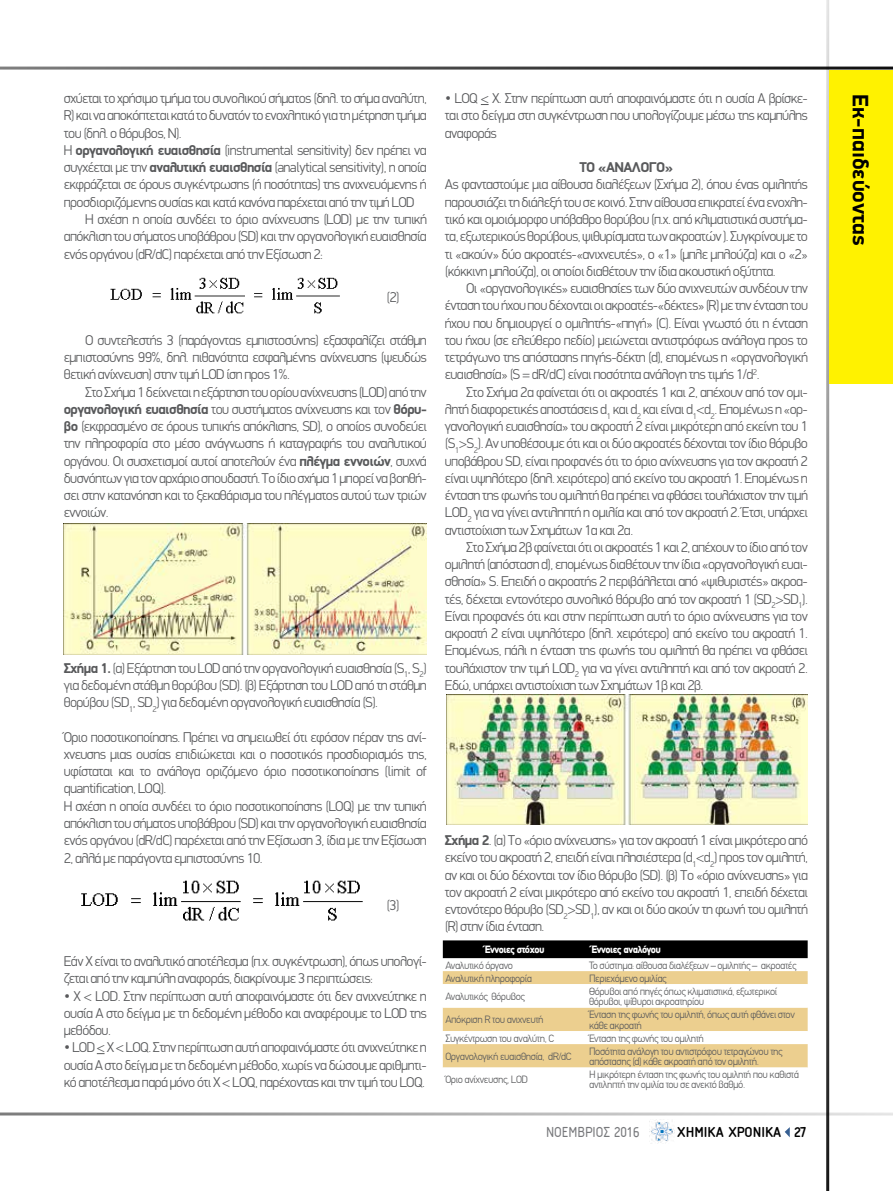
<style>
.page{position:relative;width:893px;height:1191px;background:#fff}
.page>*{position:absolute;margin:0;border:0;box-sizing:border-box;transform-origin:0 0}
.t1{font:700 22.5px "PF Din Display Pro";color:#000}
.t2{font:700 15px "PF Isotext";color:#000}
.t3{font:15px "PF Isotext";color:#77787b}
.t4{font:300 14.25px/17.2px "PF Din Display";letter-spacing:-.04em;color:#58595b;text-align:justify}
.t5{font:700 14.25px "PF Din Display";letter-spacing:-.04em;color:#58595b}
.t6{font:300 10.5px/10.5px "PF Din Text";letter-spacing:-.04em;color:#58595b}
.t7{font:900 10.5px "PF Din Text";letter-spacing:-.04em;color:#fff}
.s1{font-weight:700}
</style>
<div class="page">
<svg style="left:785px;top:1127px;width:5px;height:10px"></svg>
<hr style="left:0;top:67px;width:893px;height:3px;background:#000">
<hr style="left:0;top:1112px;width:893px;height:3px;background:#000">
<hr style="left:826px;top:0;width:3px;height:1191px;background:#000">
<img style="left:651px;top:1119px;width:23px;height:24px">
<div style="left:829px;top:70px;width:64px;height:313px;background:#fff200"></div>
<img style="left:110px;top:277px;width:230px;height:37px">
<img style="left:81px;top:880px;width:282px;height:41px">
<img style="left:64px;top:523px;width:362px;height:131px">
<img style="left:446px;top:694px;width:362px;height:130px">
<div style="left:443px;top:940px;width:365px;height:18px;background:#000"></div>
<svg style="left:443px;top:971px;width:365px;height:97px"></svg>
<p class="t4" style="left:64px;top:90px;width:365px">σχύεται το χρήσιμο τμήμα του συνολικού σήματος (δηλ. το σήμα αναλύτη,</p>
<p class="t4" style="left:64px;top:107px;width:365px">R) και να αποκόπτεται κατά το δυνατόν το ενοχλητικό για τη μέτρηση τμήμα</p>
<p class="t4" style="left:64px;top:124px;width:120px">του (δηλ. ο θόρυβος, Ν).</p>
<p class="t4" style="left:64px;top:141px;width:365px">Η <span class="s1">οργανολογική ευαισθησία</span> (instrumental sensitivity) δεν πρέπει να</p>
<p class="t4" style="left:64px;top:159px;width:365px">συγχέεται με την <span class="s1">αναλυτική ευαισθησία</span> (analytical sensitivity), η οποία</p>
<p class="t4" style="left:64px;top:176px;width:365px">εκφράζεται σε όρους συγκέντρωσης (ή ποσότητας) της ανιχνευόμενης ή</p>
<p class="t4" style="left:64px;top:193px;width:352px">προσδιοριζόμενης ουσίας και κατά κανόνα παρέχεται από την τιμή LOD</p>
<p class="t4" style="left:85px;top:210px;width:343px">Η σχέση η οποία συνδέει το όριο ανίχνευσης (LOD) με την τυπική</p>
<p class="t4" style="left:64px;top:228px;width:365px">απόκλιση του σήματος υποβάθρου (SD) και την οργανολογική ευαισθησία</p>
<p class="t4" style="left:64px;top:245px;width:261px">ενός οργάνου (dR/dC) παρέχεται από την Εξίσωση 2:</p>
<p class="t4" style="left:387px;top:289px;width:15px">(2)</p>
<p class="t4" style="left:64px;top:331px;width:365px;text-indent:21px">Ο συντελεστής 3 (παράγοντας εμπιστοσύνης) εξασφαλίζει στάθμη εμπιστοσύνης 99%, δηλ. πιθανότητα εσφαλμένης ανίχνευσης (ψευδώς θετική ανίχνευση) στην τιμή LOD ίση προς 1%.</p>
<p class="t4" style="left:64px;top:383px;width:365px;text-indent:21px">Στο Σχήμα 1 δείχνεται η εξάρτηση του ορίου ανίχνευσης (LOD) από την <span class="s1">οργανολογική ευαισθησία</span> του συστήματος ανίχνευσης και τον <span class="s1">θόρυ&shy;βο</span> (εκφρασμένο σε όρους τυπικής απόκλισης, SD), ο οποίος συνοδεύει την πληροφορία στο μέσο ανάγνωσης ή καταγραφής του αναλυτικού οργάνου. Οι συσχετισμοί αυτοί αποτελούν ένα <span class="s1">πλέγμα εννοιών</span>, συχνά δυσνόητων για τον αρχάριο σπουδαστή. Το ίδιο σχήμα 1 μπορεί να βοηθή&shy;σει στην κατανόηση και το ξεκαθάρισμα του πλέγματος αυτού των τριών εννοιών.</p>
<p class="t4" style="left:64px;top:659px;width:365px"><span class="s1">Σχήμα 1.</span> (α) Εξάρτηση του LOD από την οργανολογική ευαισθησία (S<sub>1</sub>, S<sub>2</sub>) για δεδομένη στάθμη θορύβου (SD). (β) Εξάρτηση του LOD από τη στάθμη θορύβου (SD<sub>1</sub>, SD<sub>2</sub>) για δεδομένη οργανολογική ευαισθησία (S).</p>
<p class="t4" style="left:64px;top:728px;width:365px;text-align:left">Όριο ποσοτικοποίησης. Πρέπει να σημειωθεί ότι εφόσον πέραν της ανί&shy;χνευσης μιας ουσίας επιδιώκεται και ο ποσοτικός προσδιορισμός της, υφίσταται και το ανάλογα οριζόμενο όριο ποσοτικοποίησης (limit of quantification, LOQ).<br>Η σχέση η οποία συνδέει το όριο ποσοτικοποίησης (LOQ) με την τυπική απόκλιση του σήματος υποβάθρου (SD) και την οργανολογική ευαισθησία ενός οργάνου (dR/dC) παρέχεται από την Εξίσωση 3, ίδια με την Εξίσωση 2, αλλά με παράγοντα εμπιστοσύνης 10.</p>
<p class="t4" style="left:386px;top:896px;width:15px">(3)</p>
<p class="t4" style="left:64px;top:952px;width:365px">Εάν Χ είναι το αναλυτικό αποτέλεσμα (π.χ. συγκέντρωση), όπως υπολογί&shy;ζεται από την καμπύλη αναφοράς, διακρίνουμε 3 περιπτώσεις:</p>
<p class="t4" style="left:64px;top:987px;width:365px">• Χ &lt; LOD. Στην περίπτωση αυτή αποφαινόμαστε ότι δεν ανιχνεύτηκε η ουσία Α στο δείγμα με τη δεδομένη μέθοδο και αναφέρουμε το LOD της μεθόδου.</p>
<p class="t4" style="left:64px;top:1038px;width:365px">• LOD &lt; X &lt; LOQ. Στην περίπτωση αυτή αποφαινόμαστε ότι ανιχνεύτηκε η ουσία Α στο δείγμα με τη δεδομένη μέθοδο, χωρίς να δώσουμε αριθμητι&shy;κό αποτέλεσμα παρά μόνο ότι Χ &lt; LOQ, παρέχοντας και την τιμή του LOQ.</p>
<p class="t4" style="left:445px;top:90px;width:365px">• LOQ &lt; X. Στην περίπτωση αυτή αποφαινόμαστε ότι η ουσία Α βρίσκε&shy;ται στο δείγμα στη συγκέντρωση που υπολογίζουμε μέσω της καμπύλης αναφοράς</p>
<p class="t5" style="left:579px;top:159px;width:96px">ΤΟ «ΑΝΑΛΟΓΟ»</p>
<p class="t4" style="left:445px;top:176px;width:365px">Ας φανταστούμε μια αίθουσα διαλέξεων (Σχήμα 2), όπου ένας ομιλητής παρουσιάζει τη διάλεξή του σε κοινό. Στην αίθουσα επικρατεί ένα ενοχλη&shy;τικό και ομοιόμορφο υπόβαθρο θορύβου (π.χ. από κλιματιστικά συστήμα&shy;τα, εξωτερικούς θορύβους, ψιθυρίσματα των ακροατών ). Συγκρίνουμε το τι «ακούν» δύο ακροατές-«ανιχνευτές», ο «1» (μπλε μπλούζα) και ο «2» (κόκκινη μπλούζα), οι οποίοι διαθέτουν την ίδια ακουστική οξύτητα.</p>
<p class="t4" style="left:445px;top:279px;width:365px;text-indent:21px">Οι «οργανολογικές» ευαισθησίες των δύο ανιχνευτών συνδέουν την ένταση του ήχου που δέχονται οι ακροατές-«δέκτες» (R) με την ένταση του ήχου που δημιουργεί ο ομιλητής-«πηγή» (C). Είναι γνωστό ότι η ένταση του ήχου (σε ελεύθερο πεδίο) μειώνεται αντιστρόφως ανάλογα προς το τετράγωνο της απόστασης πηγής-δέκτη (d), επομένως η «οργανολογική ευαισθησία» (S = dR/dC) είναι ποσότητα ανάλογη της τιμής 1/d<sup>2</sup>.</p>
<p class="t4" style="left:445px;top:383px;width:365px;text-indent:21px">Στο Σχήμα 2α φαίνεται ότι οι ακροατές 1 και 2, απέχουν από τον ομι&shy;λητή διαφορετικές αποστάσεις d<sub>1</sub> και d<sub>2</sub> και είναι d<sub>1</sub>&lt;d<sub>2</sub>. Επομένως η «ορ&shy;γανολογική ευαισθησία» του ακροατή 2 είναι μικρότερη από εκείνη του 1 (S<sub>1</sub>&gt;S<sub>2</sub>). Αν υποθέσουμε ότι και οι δύο ακροατές δέχονται τον ίδιο θόρυβο υποβάθρου SD, είναι προφανές ότι το όριο ανίχνευσης για τον ακροατή 2 είναι υψηλότερο (δηλ. χειρότερο) από εκείνο του ακροατή 1. Επομένως η ένταση της φωνής του ομιλητή θα πρέπει να φθάσει τουλάχιστον την τιμή LOD<sub>2</sub> για να γίνει αντιληπτή η ομιλία και από τον ακροατή 2. Έτσι, υπάρχει αντιστοίχιση των Σχημάτων 1α και 2α.</p>
<p class="t4" style="left:445px;top:538px;width:365px;text-indent:21px">Στο Σχήμα 2β φαίνεται ότι οι ακροατές 1 και 2, απέχουν το ίδιο από τον ομιλητή (απόσταση d), επομένως διαθέτουν την ίδια «οργανολογική ευαι&shy;σθησία» S. Επειδή ο ακροατής 2 περιβάλλεται από «ψιθυριστές» ακροα&shy;τές, δέχεται εντονότερο συνολικό θόρυβο από τον ακροατή 1 (SD<sub>2</sub>&gt;SD<sub>1</sub>).<br>Είναι προφανές ότι και στην περίπτωση αυτή το όριο ανίχνευσης για τον ακροατή 2 είναι υψηλότερο (δηλ. χειρότερο) από εκείνο του ακροατή 1.<br>Επομένως, πάλι η ένταση της φωνής του ομιλητή θα πρέπει να φθάσει τουλάχιστον την τιμή LOD<sub>2</sub> για να γίνει αντιληπτή και από τον ακροατή 2.<br>Εδώ, υπάρχει αντιστοίχιση των Σχημάτων 1β και 2β.</p>
<p class="t4" style="left:445px;top:831px;width:365px"><span class="s1">Σχήμα 2</span>. (α) Το «όριο ανίχνευσης» για τον ακροατή 1 είναι μικρότερο από εκείνο του ακροατή 2, επειδή είναι πλησιέστερα (d<sub>1</sub>&lt;d<sub>2</sub>) προς τον ομιλητή, αν και οι δύο δέχονται τον ίδιο θόρυβο (SD). (β) Το «όριο ανίχνευσης» για τον ακροατή 2 είναι μικρότερο από εκείνο του ακροατή 1, επειδή δέχεται εντονότερο θόρυβο (SD<sub>2</sub>&gt;SD<sub>1</sub>), αν και οι δύο ακούν τη φωνή του ομιλητή (R) στην ίδια ένταση.</p>
<p class="t7" style="left:485px;top:943px;width:61px">Έννοιες στόχου</p>
<p class="t7" style="left:591px;top:943px;width:71px">Έννοιες αναλόγου</p>
<p class="t6" style="left:445px;top:959px;width:69px">Αναλυτικό όργανο</p>
<p class="t6" style="left:589px;top:959px;width:209px">Το σύστημα: αίθουσα διαλέξεων – ομιλητής – ακροατές</p>
<p class="t6" style="left:445px;top:972px;width:88px">Αναλυτική πληροφορία</p>
<p class="t6" style="left:589px;top:972px;width:79px">Περιεχόμενο ομιλίας</p>
<p class="t6" style="left:445px;top:991px;width:81px">Αναλυτικός θόρυβος</p>
<p class="t6" style="left:589px;top:985px;width:190px">Θόρυβοι από πηγές όπως κλιματιστικά, εξωτερικοί θόρυβοι, ψίθυροι ακροατηρίου</p>
<p class="t6" style="left:445px;top:1014px;width:100px">Απόκριση R του ανιχνευτή</p>
<p class="t6" style="left:589px;top:1009px;width:207px">Ένταση της φωνής του ομιλητή, όπως αυτή φθάνει στον κάθε ακροατή</p>
<p class="t6" style="left:445px;top:1032px;width:110px">Συγκέντρωση του αναλύτη, C</p>
<p class="t6" style="left:589px;top:1032px;width:116px">Ένταση της φωνής του ομιλητή</p>
<p class="t6" style="left:445px;top:1051px;width:128px">Οργανολογική ευαισθησία, dR/dC</p>
<p class="t6" style="left:589px;top:1045px;width:195px">Ποσότητα ανάλογη του αντιστρόφου τετραγώνου της απόστασης (d) κάθε ακροατή από τον ομιλητή.</p>
<p class="t6" style="left:445px;top:1074px;width:84px">Όριο ανίχνευσης, LOD</p>
<p class="t6" style="left:589px;top:1069px;width:211px">Η μικρότερη ένταση της φωνής του ομιλητή που καθιστά αντιληπτή την ομιλία του σε ανεκτό βαθμό.</p>
<p class="t3" style="left:546px;top:1124px;width:95px">ΝΟΕΜΒΡΙΟΣ 2016</p>
<p class="t2" style="left:677px;top:1124px;width:131px">ΧΗΜΙΚΑ ΧΡΟΝΙΚΑ 27</p>
<h1 class="t1" style="left:874px;top:94px;width:154px;rotate:90deg">Εκ-παιδεύοντας</h1>
</div>
